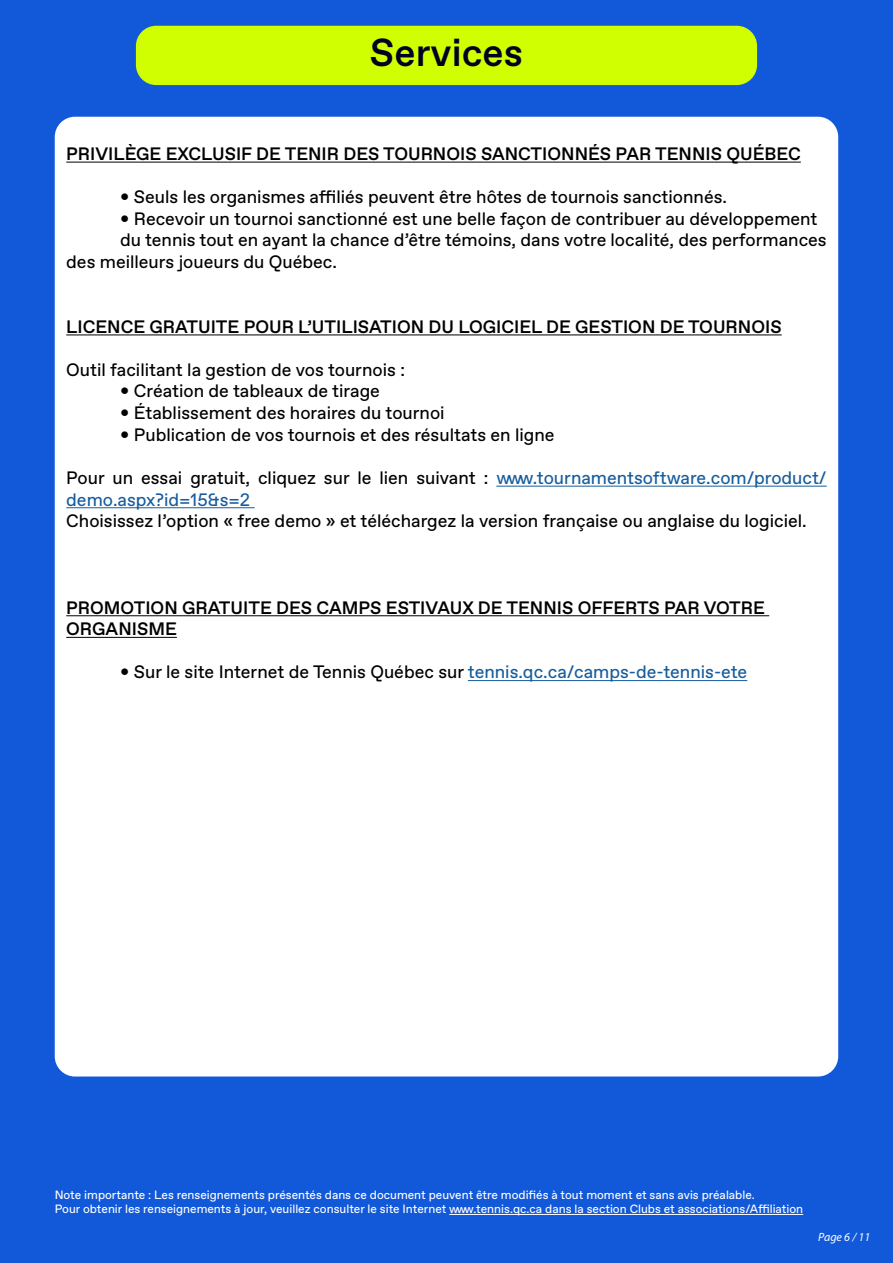
<style>
.page{position:relative;width:893px;height:1263px;background:#fff}
.page>*{position:absolute;margin:0;border:0;box-sizing:border-box;transform-origin:0 0}
.t1{font:500 39px "ABC Favorit";color:#000221}
.t2{font:18px "ABC Favorit";color:#000001}
.t3{font:500 18px "ABC Favorit";color:#000001}
.t4{font:18px/21.6px "ABC Favorit";color:#175d9e}
.t5{font:12px "ABC Favorit";color:#fff}
.t6{font:italic 12px "Myriad Pro";color:#fff}
.s1{color:#000001}
.s2{color:#175d9e}
</style>
<div class="page">
<div style="left:0;top:0;width:892px;height:1263px;background:#1259da"></div>
<div style="left:55px;top:117px;width:783px;height:959px;background:#fff;border-radius:20px"></div>
<hr style="left:66px;top:162px;width:735px;height:1px;background:#000001">
<hr style="left:66px;top:334px;width:716px;height:1px;background:#000001">
<hr style="left:496px;top:486px;width:331px;height:1px;background:#175d9e">
<hr style="left:66px;top:507px;width:189px;height:1px;background:#175d9e">
<hr style="left:66px;top:615px;width:703px;height:1px;background:#000001">
<hr style="left:66px;top:637px;width:111px;height:1px;background:#000001">
<hr style="left:468px;top:680px;width:279px;height:1px;background:#175d9e">
<hr style="left:449px;top:1214px;width:354px;height:1px;background:#fff">
<div style="left:136px;top:26px;width:621px;height:59px;background:#cfff00;border-radius:20px"></div>
<hr style="left:892px;top:0;width:1px;height:1263px;background:#000029">
<p class="t1" style="left:370px;top:27px;width:155px">Services</p>
<p class="t3" style="left:66px;top:141px;width:736px">PRIVILÈGE EXCLUSIF DE TENIR DES TOURNOIS SANCTIONNÉS PAR TENNIS QUÉBEC</p>
<p class="t2" style="left:120px;top:185px;width:608px">• Seuls les organismes affiliés peuvent être hôtes de tournois sanctionnés.</p>
<p class="t2" style="left:120px;top:206px;width:699px">• Recevoir un tournoi sanctionné est une belle façon de contribuer au développement</p>
<p class="t2" style="left:120px;top:228px;width:708px">du tennis tout en ayant la chance d’être témoins, dans votre localité, des performances</p>
<p class="t2" style="left:66px;top:250px;width:272px">des meilleurs joueurs du Québec.</p>
<p class="t3" style="left:66px;top:314px;width:717px">LICENCE GRATUITE POUR L’UTILISATION DU LOGICIEL DE GESTION DE TOURNOIS</p>
<p class="t2" style="left:66px;top:358px;width:340px">Outil facilitant la gestion de vos tournois :</p>
<p class="t2" style="left:120px;top:379px;width:261px">• Création de tableaux de tirage</p>
<p class="t2" style="left:120px;top:401px;width:326px">• Établissement des horaires du tournoi</p>
<p class="t2" style="left:120px;top:422px;width:436px">• Publication de vos tournois et des résultats en ligne</p>
<p class="t4" style="left:66px;top:466px;width:762px"><span class="s1">Pour un essai gratuit, cliquez sur le lien suivant :</span> www.tournamentsoftware.com/product/ demo.aspx?id=15&amp;s=2</p>
<p class="t2" style="left:66px;top:509px;width:742px">Choisissez l’option « free demo » et téléchargez la version française ou anglaise du logiciel.</p>
<p class="t3" style="left:66px;top:595px;width:700px">PROMOTION GRATUITE DES CAMPS ESTIVAUX DE TENNIS OFFERTS PAR VOTRE</p>
<p class="t3" style="left:66px;top:617px;width:112px">ORGANISME</p>
<p class="t2" style="left:120px;top:660px;width:628px">• Sur le site Internet de Tennis Québec sur <span class="s2">tennis.qc.ca/camps-de-tennis-ete</span></p>
<p class="t5" style="left:55px;top:1186px;width:702px">Note importante : Les renseignements présentés dans ce document peuvent être modifiés à tout moment et sans avis préalable.</p>
<p class="t5" style="left:55px;top:1201px;width:750px">Pour obtenir les renseignements à jour, veuillez consulter le site Internet www.tennis.qc.ca dans la section Clubs et associations/Affiliation</p>
<p class="t6" style="left:818px;top:1229px;width:53px">Page 6 / 11</p>
</div>
